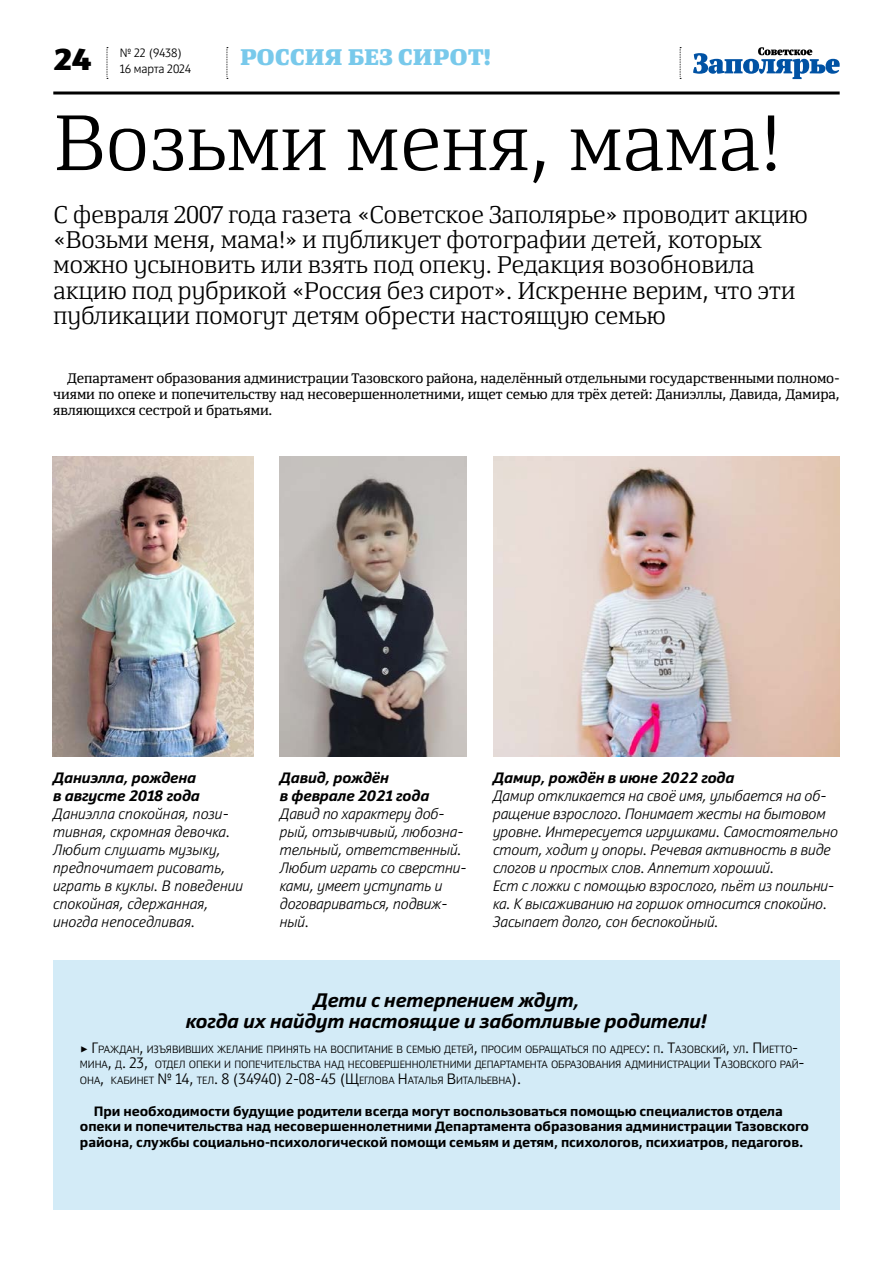
<style>
.page{position:relative;width:893px;height:1263px;background:#fff}
.page>*{position:absolute;margin:0;border:0;box-sizing:border-box;transform-origin:0 0}
.t1{font:300 78px "Yefimov Serif";letter-spacing:-.005em;color:#000}
.t2{font:900 30px "Yefimov Sans";color:#000}
.t3{font:300 24px/25.2px "Yefimov Serif";letter-spacing:-.015em;color:#000}
.t4{font:900 22.5px "Yefimov Serif";color:#78c9eb}
.t5{font:italic 700 19.5px/21px "Yefimov Sans";letter-spacing:-.005em;color:#000;text-align:center}
.t6{font:italic 300 15px/18px "Yefimov Sans";letter-spacing:-.005em;color:#000}
.t7{font:italic 700 15px/18px "Yefimov Sans";letter-spacing:-.005em;color:#000}
.t8{font:13.8px/15.8px "Yefimov Serif";letter-spacing:-.005em;color:#000;text-align:justify}
.t9{font:700 13.5px/15.8px "Yefimov Sans";letter-spacing:-.005em;color:#000}
.t10{font:300 12px/15.8px "Yefimov Sans";letter-spacing:-.005em;color:#000}
.t11{font:300 10.5px/15.8px "Yefimov Sans";letter-spacing:-.01em;color:#000}
.s1{font-family:"Modern Pictograms";font-weight:400;font-size:15px}
.s2{font-size:15px}
</style>
<div class="page">
<svg style="left:107px;top:47px;width:1px;height:32px"></svg>
<svg style="left:680px;top:47px;width:1px;height:32px"></svg>
<svg style="left:227px;top:47px;width:1px;height:32px"></svg>
<hr style="left:53px;top:91px;width:787px;height:3px;background:#000">
<svg style="left:693px;top:47px;width:147px;height:32px"></svg>
<div style="left:53px;top:961px;width:787px;height:249px;background:#d3ebf7"></div>
<img style="left:53px;top:457px;width:200px;height:299px">
<img style="left:493px;top:457px;width:347px;height:299px">
<img style="left:280px;top:457px;width:186px;height:299px">
<h2 class="t2" style="left:53px;top:40px;width:40px">24</h2>
<p class="t10" style="left:120px;top:45px;width:73px">№ 22 (9438)<br>16 марта 2024</p>
<h3 class="t4" style="left:240px;top:42px;width:252px">Россия без сирот!</h3>
<h1 class="t1" style="left:53px;top:96px;width:730px">Возьми меня, мама!</h1>
<p class="t3" style="left:53px;top:202px;width:756px">С февраля 2007 года газета «Советское Заполярье» проводит акцию «Возьми меня, мама!» и публикует фотографии детей, которых можно усыновить или взять под опеку. Редакция возобновила акцию под рубрикой «Россия без сирот». Искренне верим, что эти публикации помогут детям обрести настоящую семью</p>
<p class="t8" style="left:53px;top:370px;width:788px;text-indent:14px">Департамент образования администрации Тазовского района, наделённый отдельными государственными полномо&shy;чиями по опеке и попечительству над несовершеннолетними, ищет семью для трёх детей: Даниэллы, Давида, Дамира, являющихся сестрой и братьями.</p>
<p class="t7" style="left:53px;top:769px;width:148px">Даниэлла, рождена в августе 2018 года</p>
<p class="t6" style="left:53px;top:805px;width:192px">Даниэлла спокойная, пози&shy;тивная, скромная девочка.<br>Любит слушать музыку, предпочитает рисовать, играть в куклы. В поведении спокойная, сдержанная, иногда непоседливая.</p>
<p class="t7" style="left:280px;top:769px;width:151px">Давид, рождён<br>в феврале 2021 года</p>
<p class="t6" style="left:280px;top:805px;width:188px">Давид по характеру доб&shy;рый, отзывчивый, любозна&shy;тельный, ответственный.<br>Любит играть со сверстни&shy;ками, умеет уступать и договариваться, подвиж&shy;ный.</p>
<p class="t7" style="left:493px;top:769px;width:243px">Дамир, рождён в июне 2022 года</p>
<p class="t6" style="left:493px;top:787px;width:346px">Дамир откликается на своё имя, улыбается на об&shy;ращение взрослого. Понимает жесты на бытовом уровне. Интересуется игрушками. Самостоятельно стоит, ходит у опоры. Речевая активность в виде слогов и простых слов. Аппетит хороший.<br>Ест с ложки с помощью взрослого, пьёт из поильни&shy;ка. К высаживанию на горшок относится спокойно.<br>Засыпает долго, сон беспокойный.</p>
<h3 class="t5" style="left:186px;top:990px;width:523px">Дети с нетерпением ждут,<br>когда их найдут настоящие и заботливые родители!</h3>
<p class="t11" style="left:80px;top:1041px;width:726px"><span class="s1">&gt;</span> <span class="s2">Г</span>раждан<span class="s2">,</span> изъявивших желание принять на воспитание в семью детей<span class="s2">,</span> просим обращаться по адресу<span class="s2">:</span> п<span class="s2">. Т</span>азовский<span class="s2">,</span> ул<span class="s2">. П</span> иетто&shy;мина<span class="s2">,</span> д<span class="s2">. 23,</span> отдел опеки и попечительства над несовершеннолетними департамента образования администрации <span class="s2">Т</span>азовского рай&shy;она<span class="s2">,</span> кабинет <span class="s2">№ 14,</span> тел<span class="s2">. 8 (34940) 2-08-45 (Щ</span>еглова <span class="s2">Н</span>аталья <span class="s2">В</span> итальевна<span class="s2">).</span></p>
<p class="t9" style="left:80px;top:1103px;width:730px;text-indent:14px">При необходимости будущие родители всегда могут воспользоваться помощью специалистов отдела опеки и попечительства над несовершеннолетними Департамента образования администрации Тазовского района, службы социально-психологической помощи семьям и детям, психологов, психиатров, педагогов.</p>
</div>
